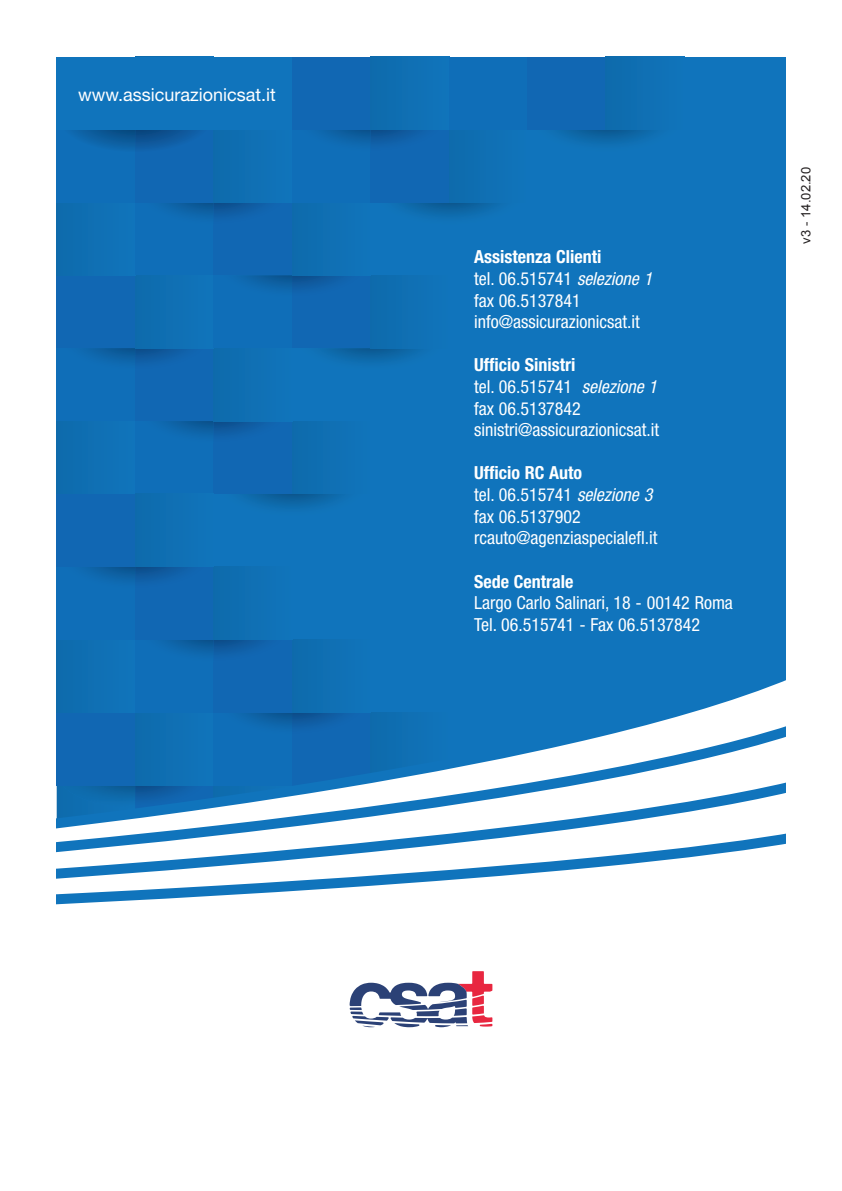
<style>
.page{position:relative;width:842px;height:1191px;background:#fff}
.page>*{position:absolute;margin:0;border:0;box-sizing:border-box;transform-origin:0 0}
.t1{font:condensed 18px/21.6px "Helvetica Neue LT Std";color:#fff}
.t2{font:18px "Helvetica Neue LT Std";color:#fff}
.t3{font:700 condensed 18px "Helvetica Neue LT Std";color:#fff}
.t4{font:13px "Arial";color:#231f20}
.s1{font-weight:700}
.s2{font-style:italic}
</style>
<div class="page">
<div style="left:57px;top:57px;width:728px;height:801px;background:#1074bc"></div>
<svg style="left:57px;top:639px;width:264px;height:19px"></svg>
<div style="left:135px;top:567px;width:79px;height:72px;background:#1167b3"></div>
<div style="left:214px;top:567px;width:78px;height:72px;background:#1070b4"></div>
<div style="left:57px;top:567px;width:78px;height:72px;background:#0f6eb8"></div>
<svg style="left:85px;top:567px;width:101px;height:14px"></svg>
<svg style="left:242px;top:494px;width:101px;height:14px"></svg>
<div style="left:57px;top:421px;width:78px;height:73px;background:#1070b4"></div>
<div style="left:135px;top:421px;width:79px;height:73px;background:#0f6eb8"></div>
<div style="left:214px;top:421px;width:78px;height:73px;background:#1167b3"></div>
<div style="left:292px;top:421px;width:79px;height:73px;background:#1070b4"></div>
<div style="left:57px;top:348px;width:78px;height:73px;background:#0f6eb8"></div>
<div style="left:57px;top:494px;width:78px;height:73px;background:#1167b3"></div>
<div style="left:135px;top:494px;width:79px;height:73px;background:#1070b4"></div>
<div style="left:57px;top:275px;width:78px;height:73px;background:#1167b3"></div>
<div style="left:57px;top:202px;width:78px;height:73px;background:#0e6bac"></div>
<svg style="left:59px;top:202px;width:441px;height:234px"></svg>
<div style="left:135px;top:130px;width:79px;height:72px;background:#1167b3"></div>
<div style="left:214px;top:130px;width:78px;height:72px;background:#1070b4"></div>
<div style="left:292px;top:130px;width:79px;height:72px;background:#0f6eb8"></div>
<div style="left:57px;top:130px;width:78px;height:72px;background:#0f6eb8"></div>
<div style="left:371px;top:130px;width:78px;height:72px;background:#1167b3"></div>
<div style="left:449px;top:130px;width:78px;height:72px;background:#1070b4"></div>
<svg style="left:72px;top:130px;width:126px;height:19px"></svg>
<svg style="left:321px;top:130px;width:100px;height:15px"></svg>
<svg style="left:529px;top:85px;width:153px;height:67px"></svg>
<div style="left:292px;top:57px;width:79px;height:73px;background:#1167b3"></div>
<div style="left:371px;top:57px;width:78px;height:73px;background:#1070b4"></div>
<div style="left:449px;top:57px;width:78px;height:73px;background:#0f6eb8"></div>
<div style="left:527px;top:57px;width:79px;height:73px;background:#1167b3"></div>
<div style="left:606px;top:57px;width:78px;height:73px;background:#1070b4"></div>
<svg style="left:57px;top:658px;width:728px;height:59px"></svg>
<svg style="left:57px;top:717px;width:728px;height:59px"></svg>
<svg style="left:57px;top:776px;width:728px;height:53px;fill:#fff"></svg>
<svg style="left:57px;top:829px;width:728px;height:76px"></svg>
<svg style="left:350px;top:971px;width:142px;height:56px"></svg>
<p class="t2" style="left:78px;top:88px;width:199px">www.assicurazionicsat.it</p>
<p class="t1" style="left:474px;top:248px;width:180px"><span class="s1">Assistenza Clienti<br></span>tel. 06.515741 <span class="s2">selezione 1 </span>fax 06.5137841 info@assicurazionicsat.it</p>
<p class="t1" style="left:474px;top:356px;width:187px"><span class="s1">Ufficio Sinistri<br></span>tel. 06.515741 <span class="s2">selezione 1 </span>fax 06.5137842 sinistri@assicurazionicsat.it</p>
<p class="t1" style="left:474px;top:464px;width:185px"><span class="s1">Ufficio RC Auto<br></span>tel. 06.515741 <span class="s2">selezione 3 </span>fax 06.5137902 rcauto@agenziaspecialefl.it</p>
<p class="t3" style="left:474px;top:574px;width:101px">Sede Centrale</p>
<p class="t1" style="left:474px;top:593px;width:260px">Largo Carlo Salinari, 18 - 00142 Roma<br>Tel. 06.515741 - Fax 06.5137842</p>
<p class="t4" style="left:799px;top:244px;width:78px;rotate:-90deg">v3 - 14.02.20</p>
</div>
